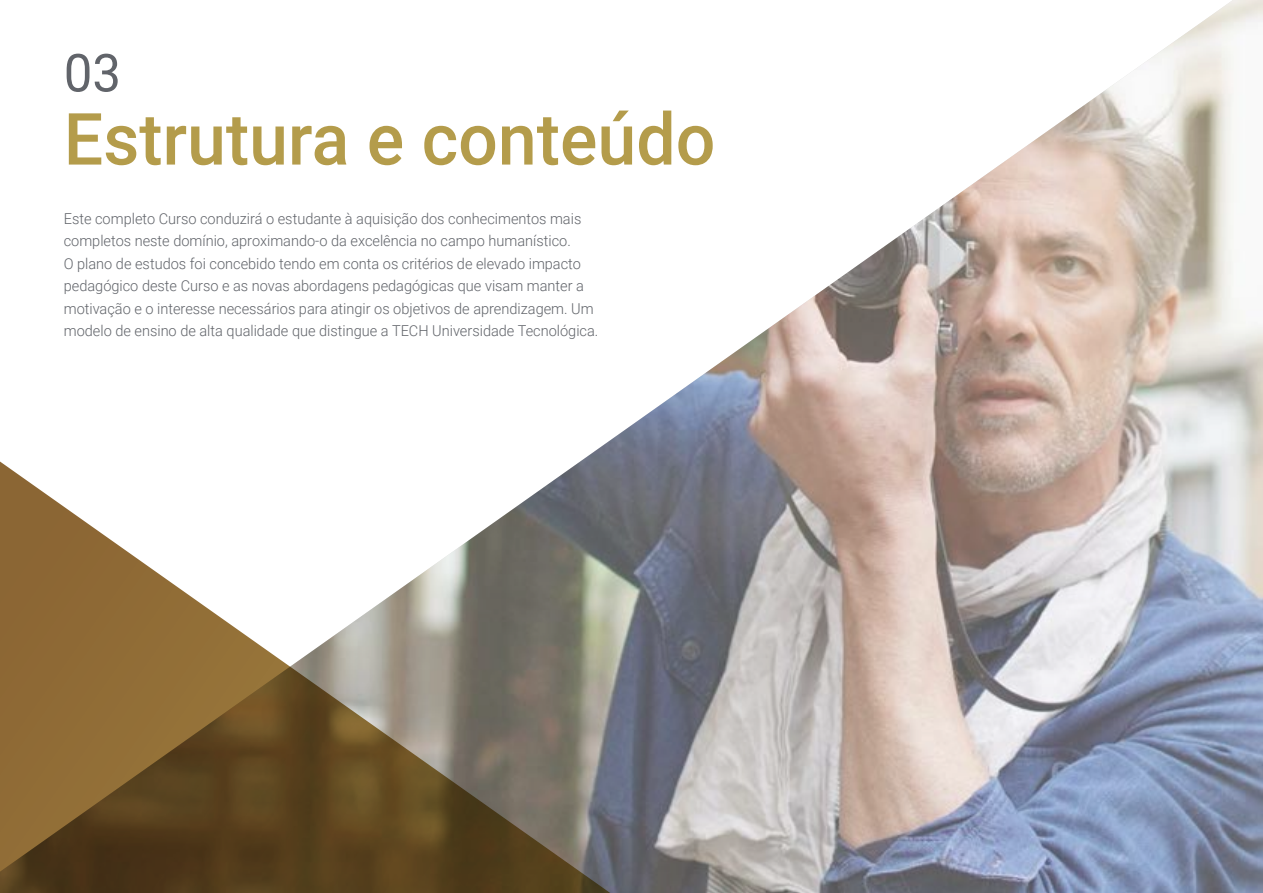
<style>
.page{position:relative;width:1263px;height:893px;background:#fff}
.page>*{position:absolute;margin:0;border:0;box-sizing:border-box;transform-origin:0 0}
.t1{font:500 72px "Roboto";color:#b49c4b}
.t2{font:52.5px "Roboto";color:#61646a}
.t3{font:300 15px/22.5px "Roboto";color:#61646a}
</style>
<div class="page">
<img style="left:602px;top:0;width:661px;height:893px">
<svg style="left:0;top:446px;width:640px;height:447px"></svg>
<h2 class="t2" style="left:64px;top:36px;width:59px">03</h2>
<h1 class="t1" style="left:64px;top:89px;width:653px">Estrutura e conteúdo</h1>
<p class="t3" style="left:64px;top:207px;width:536px">Este completo Curso conduzirá o estudante à aquisição dos conhecimentos mais completos neste domínio, aproximando-o da excelência no campo humanístico.<br>O plano de estudos foi concebido tendo em conta os critérios de elevado impacto pedagógico deste Curso e as novas abordagens pedagógicas que visam manter a motivação e o interesse necessários para atingir os objetivos de aprendizagem. Um modelo de ensino de alta qualidade que distingue a TECH Universidade Tecnológica.</p>
</div>
